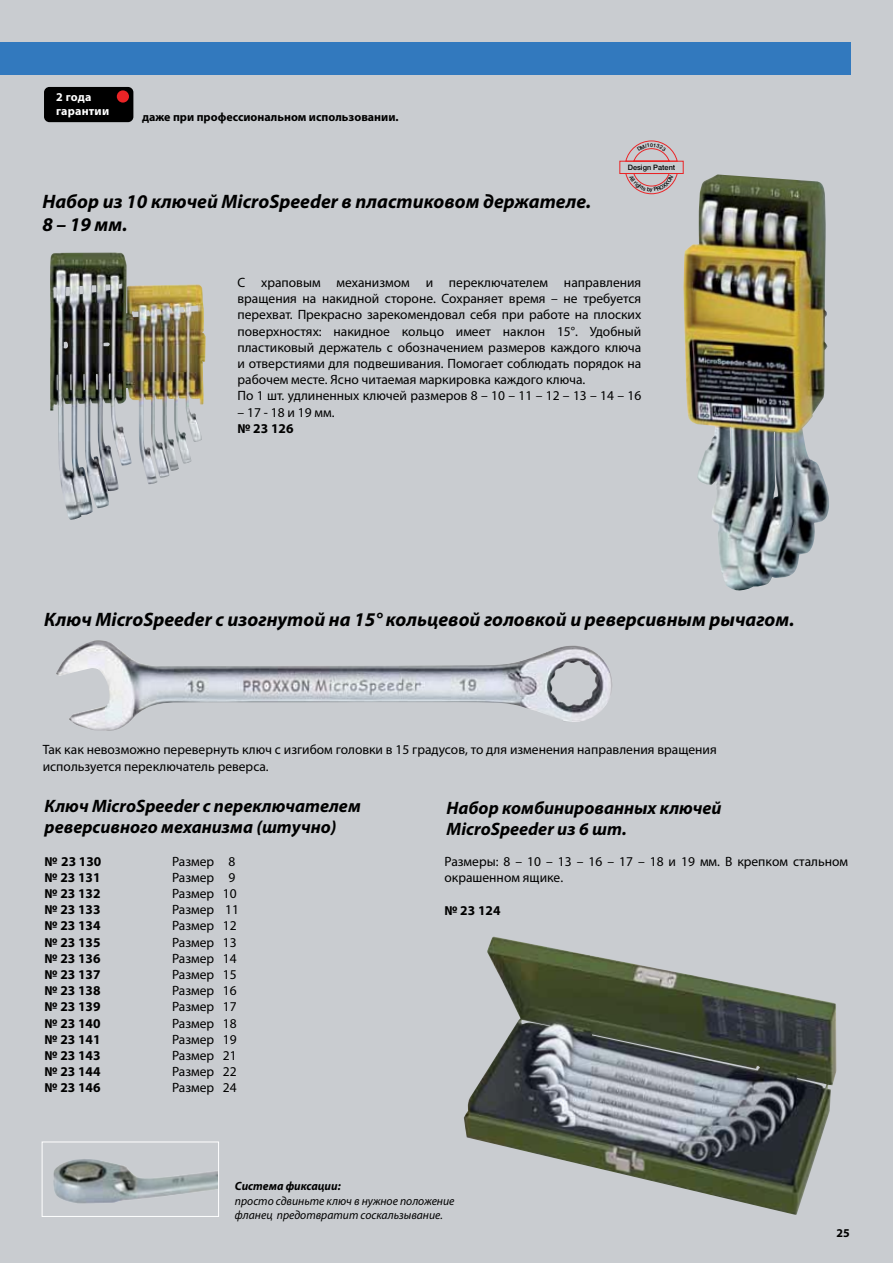
<style>
.page{position:relative;width:893px;height:1263px;background:#c9ccd0}
.page>*{position:absolute;margin:0;border:0;box-sizing:border-box;transform-origin:0 0}
.t1{font:italic 700 19.5px/23.4px "Myriad Pro";color:#000}
.t2{font:italic 700 18px/21.6px "Myriad Pro";color:#000}
.t3{font:13.5px/16.2px "Myriad Pro";color:#000}
.t4{font:700 13.5px "Myriad Pro";color:#000}
.t5{font:italic 12px/14.4px "Myriad Pro";color:#000}
.t6{font:700 12px "Myriad Pro";color:#000}
.t7{font:italic 700 12px "Myriad Pro";color:#000}
.t8{font:700 12px/13.5px "Myriad Pro";letter-spacing:.015em;color:#fff}
.t9{font:500 7.5px "Helvetica Neue LT Std";color:#000}
</style>
<div class="page">
<img style="left:56px;top:640px;width:556px;height:91px">
<img style="left:464px;top:937px;width:372px;height:278px">
<img style="left:53px;top:1159px;width:164px;height:45px">
<div style="left:42px;top:1142px;width:177px;height:75px;border:1px solid #fff"></div>
<div style="left:0;top:43px;width:850px;height:32px;background:#3279be"></div>
<img style="left:50px;top:253px;width:108px;height:267px">
<img style="left:683px;top:175px;width:146px;height:416px">
<div style="left:44px;top:87px;width:89px;height:35px;background:#000;border-radius:5px"></div>
<div style="left:117px;top:90px;width:12px;height:13px;background:#ea2426;border-radius:50%"></div>
<svg style="left:619px;top:140px;width:65px;height:55px"></svg>
<p class="t8" style="left:56px;top:90px;width:55px">2 года гарантии</p>
<p class="t6" style="left:142px;top:110px;width:258px">даже при профессиональном использовании.</p>
<h1 class="t1" style="left:43px;top:189px;width:550px">Набор из 10 ключей MicroSpeeder в пластиковом держателе.<br>8 – 19 мм.</h1>
<p class="t9" style="left:628px;top:163px;width:49px">Design Patent</p>
<p class="t3" style="left:237px;top:274px;width:405px">С храповым механизмом и переключателем направления вращения на накидной стороне. Сохраняет время – не требуется перехват. Прекрасно зарекомендовал себя при работе на плоских поверхностях: накидное кольцо имеет наклон 15°. Удобный пластиковый держатель с обозначением размеров каждого ключа и отверстиями для подвешивания. Помогает соблюдать порядок на рабочем месте. Ясно читаемая маркировка каждого ключа.<br>По 1 шт. удлиненных ключей размеров 8 – 10 – 11 – 12 – 13 – 14 – 16</p>
<p class="t3" style="left:237px;top:404px;width:99px">– 17 - 18 и 19 мм.</p>
<p class="t4" style="left:237px;top:420px;width:57px">№ 23 126</p>
<h1 class="t1" style="left:44px;top:608px;width:752px">Ключ MicroSpeeder с изогнутой на 15° кольцевой головкой и реверсивным рычагом.</h1>
<p class="t3" style="left:43px;top:742px;width:675px">Так как невозможно перевернуть ключ с изгибом головки в 15 градусов, то для изменения направления вращения используется переключатель реверса.</p>
<h2 class="t2" style="left:447px;top:797px;width:277px">Набор комбинированных ключей<br>MicroSpeeder из 6 шт.</h2>
<h2 class="t2" style="left:45px;top:795px;width:318px">Ключ MicroSpeeder с переключателем реверсивного механизма (штучно)</h2>
<p class="t4" style="left:45px;top:853px;width:58px">№ 23 130</p>
<p class="t3" style="left:172px;top:853px;width:65px">Размер 8</p>
<p class="t4" style="left:45px;top:869px;width:57px">№ 23 131</p>
<p class="t3" style="left:172px;top:869px;width:65px">Размер 9</p>
<p class="t4" style="left:45px;top:886px;width:57px">№ 23 132</p>
<p class="t3" style="left:172px;top:885px;width:66px">Размер 10</p>
<p class="t4" style="left:45px;top:902px;width:57px">№ 23 133</p>
<p class="t3" style="left:172px;top:902px;width:69px">Размер 11</p>
<p class="t4" style="left:45px;top:918px;width:57px">№ 23 134</p>
<p class="t3" style="left:172px;top:918px;width:66px">Размер 12</p>
<p class="t4" style="left:45px;top:934px;width:57px">№ 23 135</p>
<p class="t3" style="left:172px;top:934px;width:66px">Размер 13</p>
<p class="t4" style="left:45px;top:950px;width:57px">№ 23 136</p>
<p class="t3" style="left:172px;top:950px;width:66px">Размер 14</p>
<p class="t4" style="left:45px;top:966px;width:57px">№ 23 137</p>
<p class="t3" style="left:172px;top:966px;width:66px">Размер 15</p>
<p class="t4" style="left:45px;top:983px;width:57px">№ 23 138</p>
<p class="t3" style="left:172px;top:982px;width:66px">Размер 16</p>
<p class="t4" style="left:45px;top:999px;width:57px">№ 23 139</p>
<p class="t3" style="left:172px;top:999px;width:66px">Размер 17</p>
<p class="t4" style="left:45px;top:1015px;width:57px">№ 23 140</p>
<p class="t3" style="left:172px;top:1015px;width:66px">Размер 18</p>
<p class="t4" style="left:45px;top:1031px;width:57px">№ 23 141</p>
<p class="t3" style="left:172px;top:1031px;width:66px">Размер 19</p>
<p class="t4" style="left:45px;top:1047px;width:57px">№ 23 143</p>
<p class="t3" style="left:172px;top:1047px;width:66px">Размер 21</p>
<p class="t4" style="left:45px;top:1064px;width:57px">№ 23 144</p>
<p class="t3" style="left:172px;top:1063px;width:66px">Размер 22</p>
<p class="t4" style="left:45px;top:1080px;width:57px">№ 23 146</p>
<p class="t3" style="left:172px;top:1080px;width:66px">Размер 24</p>
<p class="t3" style="left:444px;top:853px;width:405px">Размеры: 8 – 10 – 13 – 16 – 17 – 18 и 19 мм. В крепком стальном окрашенном ящике.</p>
<p class="t4" style="left:444px;top:902px;width:57px">№ 23 124</p>
<p class="t7" style="left:235px;top:1179px;width:107px">Система фиксации:</p>
<p class="t5" style="left:235px;top:1194px;width:221px">просто сдвиньте ключ в нужное положение фланец предотвратит соскальзывание.</p>
<p class="t6" style="left:836px;top:1226px;width:15px">25</p>
</div>
